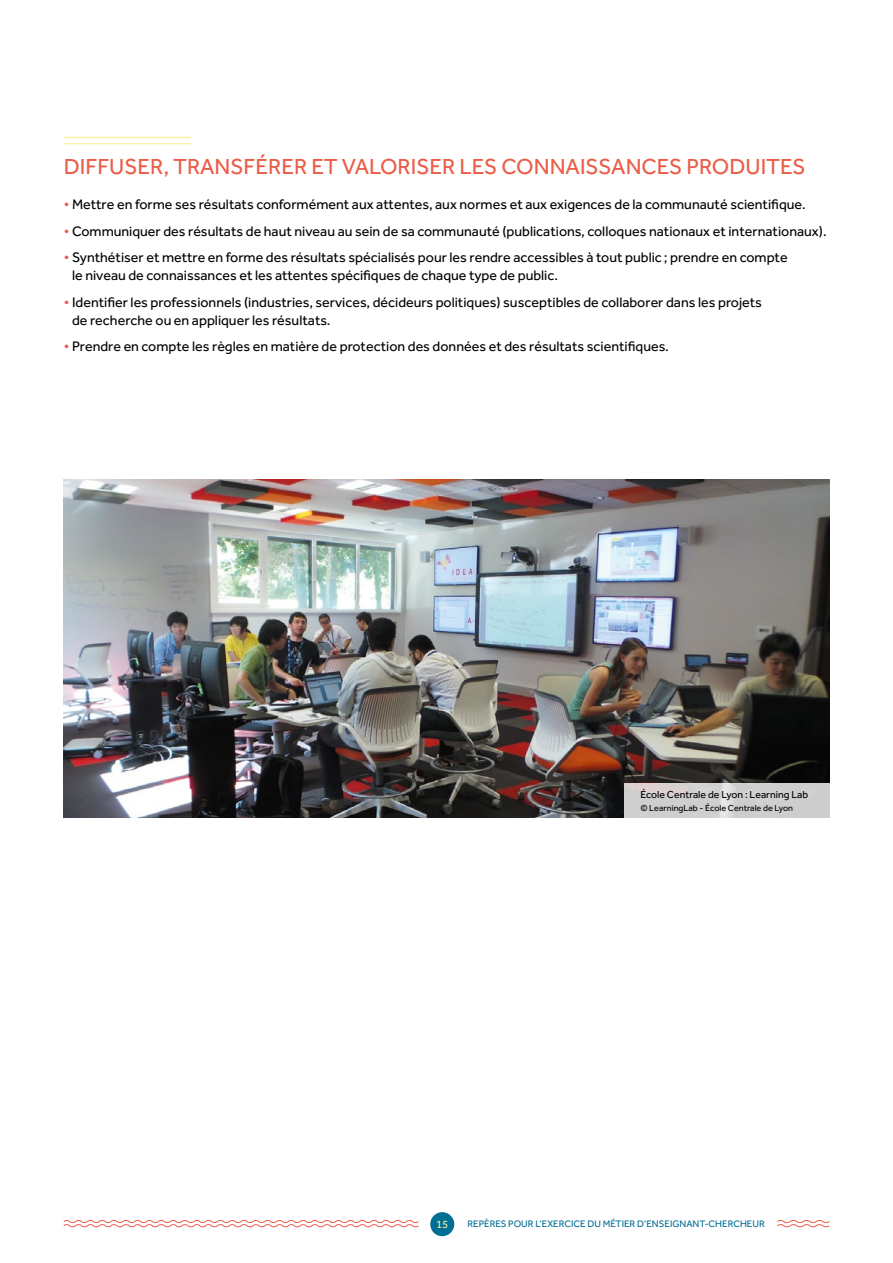
<style>
.page{position:relative;width:893px;height:1263px;background:#fff}
.page>*{position:absolute;margin:0;border:0;box-sizing:border-box;transform-origin:0 0}
.t1{font:22.5px "Effra";color:#eb5d48}
.t2{font:14.25px/18px "Effra";color:#000}
.t3{font:11.25px "Effra";color:#faf19b}
.t4{font:10.5px "Effra";color:#000}
.t5{font:9.75px "Effra";color:#006e95}
.t6{font:9px "Effra";color:#000}
.s1{color:#eb5d48}
</style>
<div class="page">
<hr style="left:64px;top:137px;width:127px;height:1px;background:#faf19b">
<hr style="left:64px;top:143px;width:127px;height:1px;background:#faf19b">
<img style="left:64px;top:480px;width:765px;height:337px">
<svg style="left:624px;top:784px;width:206px;height:34px;fill:#cecece"></svg>
<div style="left:430px;top:1212px;width:24px;height:24px;background:#006e95;border-radius:50%"></div>
<svg style="left:777px;top:1220px;width:53px;height:8px"></svg>
<svg style="left:63px;top:1220px;width:356px;height:8px"></svg>
<h1 class="t1" style="left:64px;top:153px;width:743px">DIFFUSER, TRANSFÉRER ET VALORISER LES CONNAISSANCES PRODUITES</h1>
<p class="t2" style="left:64px;top:195px;width:743px"><span class="s1">•</span> Mettre en forme ses résultats conformément aux attentes, aux normes et aux exigences de la communauté scientifique.</p>
<p class="t2" style="left:64px;top:222px;width:764px"><span class="s1">•</span> Communiquer des résultats de haut niveau au sein de sa communauté (publications, colloques nationaux et internationaux).</p>
<p class="t2" style="left:72px;top:248px;width:717px;text-indent:-8px"><span class="s1">•</span> Synthétiser et mettre en forme des résultats spécialisés pour les rendre accessibles à tout public ; prendre en compte le niveau de connaissances et les attentes spécifiques de chaque type de public.</p>
<p class="t2" style="left:72px;top:293px;width:691px;text-indent:-8px"><span class="s1">•</span> Identifier les professionnels (industries, services, décideurs politiques) susceptibles de collaborer dans les projets de recherche ou en appliquer les résultats.</p>
<p class="t2" style="left:64px;top:337px;width:606px"><span class="s1">•</span> Prendre en compte les règles en matière de protection des données et des résultats scientifiques.</p>
<p class="t4" style="left:640px;top:788px;width:169px">École Centrale de Lyon : Learning Lab</p>
<p class="t6" style="left:640px;top:803px;width:154px">© LearningLab - École Centrale de Lyon</p>
<p class="t3" style="left:436px;top:1217px;width:14px">15</p>
<p class="t5" style="left:467px;top:1218px;width:299px">REPÈRES POUR L’EXERCICE DU MÉTIER D’ENSEIGNANT-CHERCHEUR</p>
</div>
